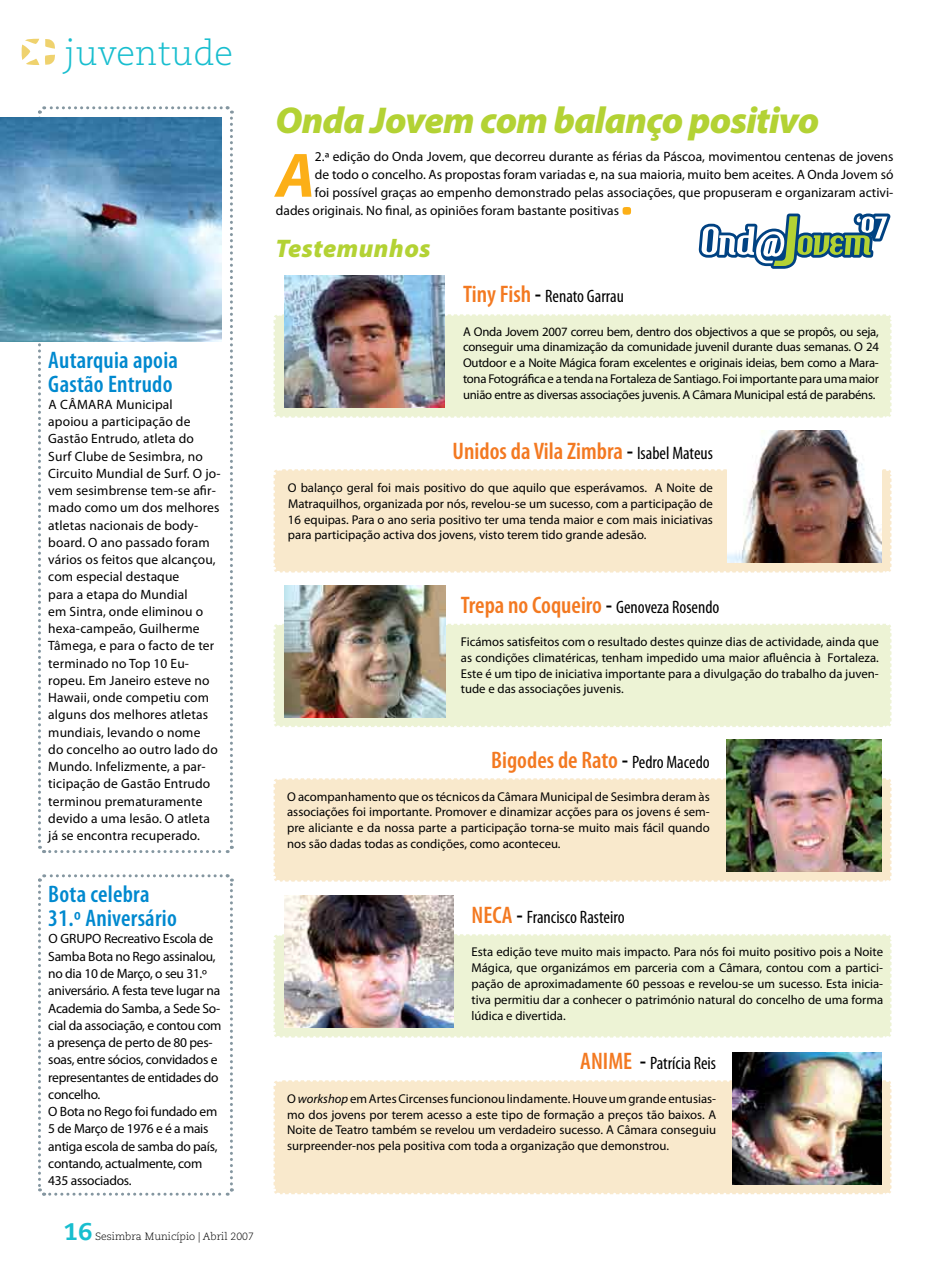
<style>
.page{position:relative;width:936px;height:1276px;background:#fff}
.page>*{position:absolute;margin:0;border:0;box-sizing:border-box;transform-origin:0 0}
.t1{font:italic 700 63.15px "Myriad Pro";color:#fcaf17}
.t2{font:italic 900 37.5px "Myriad Pro";letter-spacing:-.02em;color:#b3d234}
.t3{font:300 34.5px "Caecilia";color:#18becf}
.t4{font:italic 900 25.5px "Myriad Pro";letter-spacing:.02em;color:#b3d234}
.t5{font:600 condensed 24px "Myriad Pro";color:#f37921}
.t6{font:600 condensed 24px/24px "Myriad Pro";letter-spacing:.01em;color:#0089cf}
.t7{font:800 24px "Caecilia";color:#18becf}
.t8{font:condensed 18px "Myriad Pro";color:#000}
.t9{font:13.5px/17.2px "Myriad Pro";color:#000}
.t10{font:13.5px/17.2px "Myriad Pro";letter-spacing:-.02em;color:#000}
.t11{font:12.75px/15.8px "Myriad Pro";color:#000;text-align:justify}
.t12{font:300 10.5px "Caecilia";color:#000}
.s1{font-weight:600;font-size:24px;color:#f37921}
.s2{font-weight:600;font-size:24px}
.s3{color:#000}
.s4{font-weight:400;font-size:18px;color:#000}
.s5{font-style:italic}
</style>
<div class="page">
<svg style="left:45px;top:55px;width:10px;height:10px"></svg>
<svg style="left:45px;top:39px;width:10px;height:10px"></svg>
<svg style="left:21px;top:39px;width:18px;height:26px"></svg>
<div style="left:273px;top:1077px;width:619px;height:118px;background:#f9e9cc"></div>
<img style="left:732px;top:1052px;width:149px;height:132px">
<div style="left:273px;top:931px;width:619px;height:107px;background:#edf3d5"></div>
<img style="left:285px;top:896px;width:168px;height:131px">
<div style="left:273px;top:775px;width:619px;height:107px;background:#f9e9cc"></div>
<img style="left:726px;top:740px;width:155px;height:132px">
<div style="left:273px;top:621px;width:619px;height:106px;background:#edf3d5"></div>
<img style="left:285px;top:585px;width:161px;height:132px">
<div style="left:273px;top:469px;width:619px;height:104px;background:#f9e9cc"></div>
<img style="left:727px;top:431px;width:154px;height:132px">
<div style="left:273px;top:311px;width:619px;height:107px;background:#edf3d5"></div>
<img style="left:285px;top:276px;width:160px;height:132px">
<svg style="left:622px;top:207px;width:9px;height:8px"></svg>
<svg style="left:38px;top:106px;width:196px;height:747px"></svg>
<svg style="left:38px;top:874px;width:196px;height:322px"></svg>
<img style="left:0;top:117px;width:222px;height:225px">
<svg style="left:698px;top:213px;width:192px;height:56px"></svg>
<h3 class="t3" style="left:65px;top:34px;width:170px">juventude</h3>
<h3 class="t6" style="left:48px;top:347px;width:131px">Autarquia apoia<br>Gastão Entrudo</h3>
<p class="t9" style="left:48px;top:395px;width:174px">A Câmara Municipal<br>apoiou a participação de<br>Gastão Entrudo, atleta do<br>Surf Clube de Sesimbra, no<br>Circuito Mundial de Surf. O jo&shy;vem sesimbrense tem-se afir&shy;mado como um dos melhores atletas nacionais de body&shy;board. O ano passado foram vários os feitos que alcançou, com especial destaque<br>para a etapa do Mundial<br>em Sintra, onde eliminou o hexa-campeão, Guilherme<br>Tâmega, e para o facto de ter terminado no Top 10 Eu&shy;ropeu. Em Janeiro esteve no<br>Hawaii, onde competiu com alguns dos melhores atletas mundiais, levando o nome<br>do concelho ao outro lado do<br>Mundo. Infelizmente, a par&shy;ticipação de Gastão Entrudo terminou prematuramente devido a uma lesão. O atleta já se encontra recuperado.</p>
<h3 class="t6" style="left:48px;top:882px;width:130px">Bota celebra<br>31.º Aniversário</h3>
<p class="t10" style="left:48px;top:930px;width:175px">O Grupo Recreativo Escola de<br>Samba Bota no Rego assinalou, no dia 10 de Março, o seu 31.º aniversário. A festa teve lugar na<br>Academia do Samba, a Sede So&shy;cial da associação, e contou com a presença de perto de 80 pes&shy;soas, entre sócios, convidados e representantes de entidades do concelho.<br>O Bota no Rego foi fundado em<br>5 de Março de 1976 e é a mais antiga escola de samba do país, contando, actualmente, com<br>435 associados.</p>
<h3 class="t7" style="left:64px;top:1217px;width:30px">16</h3>
<p class="t12" style="left:95px;top:1230px;width:160px">Sesimbra Município | Abril 2007</p>
<h2 class="t2" style="left:275px;top:96px;width:545px">Onda Jovem com balanço positivo</h2>
<h1 class="t1" style="left:276px;top:134px;width:41px">A</h1>
<p class="t9" style="left:315px;top:147px;width:580px">2.ª edição do Onda Jovem, que decorreu durante as férias da Páscoa, movimentou centenas de jovens</p>
<p class="t9" style="left:315px;top:165px;width:580px">de todo o concelho. As propostas foram variadas e, na sua maioria, muito bem aceites. A Onda Jovem só</p>
<p class="t9" style="left:315px;top:183px;width:580px">foi possível graças ao empenho demonstrado pelas associações, que propuse-ram e organizaram activi-</p>
<p class="t9" style="left:276px;top:201px;width:344px">dades originais. No final, as opiniões foram bastante positivas</p>
<h3 class="t4" style="left:275px;top:231px;width:157px">Testemunhos</h3>
<h3 class="t8" style="left:463px;top:286px;width:162px"><span class="s1">Tiny Fish</span> <span class="s2">-</span> Renato Garrau</h3>
<p class="t11" style="left:463px;top:323px;width:417px">A Onda Jovem 2007 correu bem, dentro dos objectivos a que se propôs, ou seja, conseguir uma dinamização da comunidade juvenil durante duas semanas. O 24<br>Outdoor e a Noite Mágica foram excelentes e originais ideias, bem como a Mara&shy;tona Fotográfica e a tenda na Fortaleza de Santiago. Foi importante para uma maior união entre as diversas associações juvenis. A Câmara Municipal está de parabéns.</p>
<h3 class="t5" style="left:452px;top:436px;width:262px">Unidos da Vila Zimbra <span class="s3">-</span> <span class="s4">Isabel Mateus</span></h3>
<p class="t11" style="left:288px;top:480px;width:426px">O balanço geral foi mais positivo do que aquilo que esperávamos. A Noite de Matraquilhos, organizada por nós, revelou-se um sucesso, com a participação de 16 equipas. Para o ano seria positivo ter uma tenda maior e com mais iniciativas para participação activa dos jovens, visto terem tido grande adesão.</p>
<h3 class="t5" style="left:461px;top:590px;width:260px">Trepa no Coqueiro <span class="s3">-</span> <span class="s4">Genoveza Rosendo</span></h3>
<p class="t11" style="left:461px;top:633px;width:419px">Ficámos satisfeitos com o resultado destes quinze dias de actividade, ainda que as condições climatéricas, tenham impedido uma maior afluência à Fortaleza.<br>Este é um tipo de iniciativa importante para a divulgação do trabalho da juven&shy;tude e das associações juvenis.</p>
<h3 class="t5" style="left:491px;top:745px;width:220px">Bigodes de Rato <span class="s3">-</span> <span class="s4">Pedro Macedo</span></h3>
<p class="t11" style="left:287px;top:788px;width:424px">O acompanhamento que os técnicos da Câmara Municipal de Sesimbra deram às associações foi importante. Promover e dinamizar acções para os jovens é sem&shy;pre aliciante e da nossa parte a participação torna-se muito mais fácil quando nos são dadas todas as condições, como aconteceu.</p>
<h3 class="t8" style="left:471px;top:906px;width:154px"><span class="s1">NECA</span> <span class="s2">-</span> Francisco Rasteiro</h3>
<p class="t11" style="left:471px;top:944px;width:413px">Esta edição teve muito mais impacto. Para nós foi muito positivo pois a Noite Mágica, que organizámos em parceria com a Câmara, contou com a partici&shy;pação de aproximadamente 60 pessoas e revelou-se um sucesso. Esta inicia&shy;tiva permitiu dar a conhecer o património natural do concelho de uma forma lúdica e divertida.</p>
<h3 class="t8" style="left:580px;top:1052px;width:137px"><span class="s1">ANIME</span> <span class="s2">-</span> Patrícia Reis</h3>
<p class="t11" style="left:287px;top:1090px;width:430px">O <span class="s5">workshop</span> em Artes Circenses funcionou lindamente. Houve um grande entusias&shy;mo dos jovens por terem acesso a este tipo de formação a preços tão baixos. A Noite de Teatro também se revelou um verdadeiro sucesso. A Câmara conseguiu surpreender-nos pela positiva com toda a organização que demonstrou.</p>
</div>
